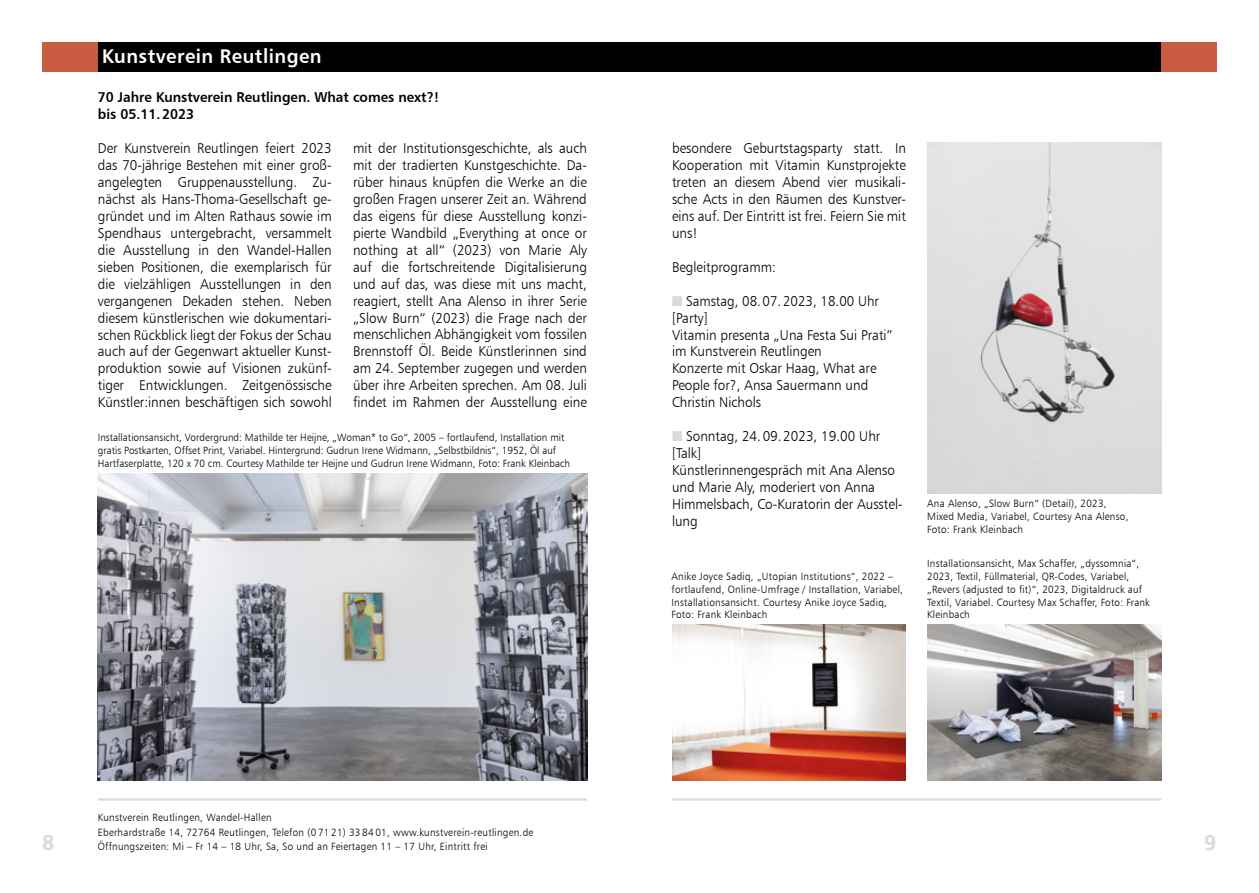
<style>
.page{position:relative;width:1259px;height:893px;background:#fff}
.page>*{position:absolute;margin:0;border:0;box-sizing:border-box;transform-origin:0 0}
.t1{font:700 21px "Frutiger BSK";color:#dadada}
.t2{font:19.8px "Humanist 777 BT Bold B";letter-spacing:.025em;color:#fff;scale:.95 1}
.t3{font:14.25px/17px "Humanist 777 BT Light B";color:#000;text-align:justify;scale:.95 1}
.t4{font:14.25px/17px "Humanist 777 BT Light B";color:#000;scale:.94 1}
.t5{font:14.25px/17px "Humanist 777 BT Bold B";color:#000;scale:.95 1}
.t6{font:10.5px/12.8px "Humanist 777 BT Light B";letter-spacing:.02em;color:#000;scale:.95 1}
.s1{color:#dadada}
</style>
<div class="page">
<hr style="left:98px;top:798px;width:489px;height:2px;background:#dadada">
<hr style="left:672px;top:798px;width:489px;height:2px;background:#dadada">
<div style="left:98px;top:43px;width:531px;height:29px;background:#000"></div>
<div style="left:629px;top:43px;width:532px;height:29px;background:#000"></div>
<div style="left:43px;top:43px;width:55px;height:29px;background:#c95b40"></div>
<div style="left:1161px;top:43px;width:55px;height:29px;background:#c95b40"></div>
<img style="left:927px;top:625px;width:234px;height:156px">
<img style="left:98px;top:473px;width:489px;height:308px">
<img style="left:927px;top:142px;width:234px;height:351px">
<img style="left:672px;top:625px;width:234px;height:156px">
<h2 class="t2" style="left:102px;top:44px;width:233px">Kunstverein Reutlingen</h2>
<p class="t5" style="left:98px;top:88px;width:361px">70 Jahre Kunstverein Reutlingen. What comes next?! bis 05.11.2023</p>
<p class="t3" style="left:98px;top:139px;width:248px">Der Kunstverein Reutlingen feiert 2023 das 70-jährige Bestehen mit einer groß&shy;angelegten Gruppenausstellung. Zu&shy;nächst als Hans-Thoma-Gesellschaft ge&shy;gründet und im Alten Rathaus sowie im Spendhaus untergebracht, versammelt die Ausstellung in den Wandel-Hallen sieben Positionen, die exemplarisch für die vielzähligen Ausstellungen in den vergangenen Dekaden stehen. Neben diesem künstlerischen wie dokumentari&shy;schen Rückblick liegt der Fokus der Schau auch auf der Gegenwart aktueller Kunst&shy;produktion sowie auf Visionen zukünf&shy;tiger Entwicklungen. Zeitgenössische Künstler:innen beschäftigen sich sowohl</p>
<p class="t3" style="left:353px;top:139px;width:248px">mit der Institutionsgeschichte, als auch mit der tradierten Kunstgeschichte. Da&shy;rüber hinaus knüpfen die Werke an die großen Fragen unserer Zeit an. Während das eigens für diese Ausstellung konzi&shy;pierte Wandbild „Everything at once or nothing at all“ (2023) von Marie Aly auf die fortschreitende Digitalisierung und auf das, was diese mit uns macht, reagiert, stellt Ana Alenso in ihrer Serie „Slow Burn“ (2023) die Frage nach der menschlichen Abhängigkeit vom fossilen Brennstoff Öl. Beide Künstlerinnen sind am 24. September zugegen und werden über ihre Arbeiten sprechen. Am 08. Juli findet im Rahmen der Ausstellung eine</p>
<p class="t3" style="left:672px;top:139px;width:248px">besondere Geburtstagsparty statt. In Kooperation mit Vitamin Kunstprojekte treten an diesem Abend vier musikali&shy;sche Acts in den Räumen des Kunstver&shy;eins auf. Der Eintritt ist frei. Feiern Sie mit uns!</p>
<p class="t3" style="left:672px;top:258px;width:111px">Begleitprogramm:</p>
<p class="t4" style="left:672px;top:292px;width:236px"><span class="s1">■</span> Samstag, 08.07.2023, 18.00 Uhr [Party]<br>Vitamin presenta „Una Festa Sui Prati” im Kunstverein Reutlingen<br>Konzerte mit Oskar Haag, What are<br>People for?, Ansa Sauermann und<br>Christin Nichols</p>
<p class="t3" style="left:672px;top:428px;width:244px;text-align:left"><span class="s1">■</span> Sonntag, 24.09.2023, 19.00 Uhr [Talk]<br>Künstlerinnengespräch mit Ana Alenso und Marie Aly, moderiert von Anna<br>Himmelsbach, Co-Kuratorin der Ausstel&shy;lung</p>
<p class="t6" style="left:98px;top:431px;width:499px">Installationsansicht, Vordergrund: Mathilde ter Heijne, „Woman* to Go“, 2005 – fortlaufend, Installation mit gratis Postkarten, Offset Print, Variabel. Hintergrund: Gudrun Irene Widmann, „Selbstbildnis“, 1952, Öl auf<br>Hartfaserplatte, 120 x 70 cm. Courtesy Mathilde ter Heijne und Gudrun Irene Widmann, Foto: Frank Kleinbach</p>
<p class="t6" style="left:671px;top:570px;width:245px">Anike Joyce Sadiq, „Utopian Institutions“, 2022 – fortlaufend, Online-Umfrage / Installation, Variabel, Installationsansicht. Courtesy Anike Joyce Sadiq, Foto: Frank Kleinbach</p>
<p class="t6" style="left:927px;top:497px;width:213px">Ana Alenso, „Slow Burn“ (Detail), 2023,<br>Mixed Media, Variabel, Courtesy Ana Alenso,<br>Foto: Frank Kleinbach</p>
<p class="t6" style="left:927px;top:557px;width:236px">Installationsansicht, Max Schaffer, „dyssomnia“, 2023, Textil, Füllmaterial, QR-Codes, Variabel, „Revers (adjusted to fit)“, 2023, Digitaldruck auf Textil, Variabel. Courtesy Max Schaffer, Foto: Frank Kleinbach</p>
<p class="t6" style="left:98px;top:809px;width:460px;line-height:14.9px">Kunstverein Reutlingen, Wandel-Hallen<br>Eberhardstraße 14, 72764 Reutlingen, Telefon (0 71 21) 33 84 01, www.kunstverein-reutlingen.de<br>Öffnungszeiten: Mi – Fr 14 – 18 Uhr, Sa, So und an Feiertagen 11 – 17 Uhr, Eintritt frei</p>
<h1 class="t1" style="left:43px;top:830px;width:13px">8</h1>
<h1 class="t1" style="left:1204px;top:830px;width:13px">9</h1>
</div>
